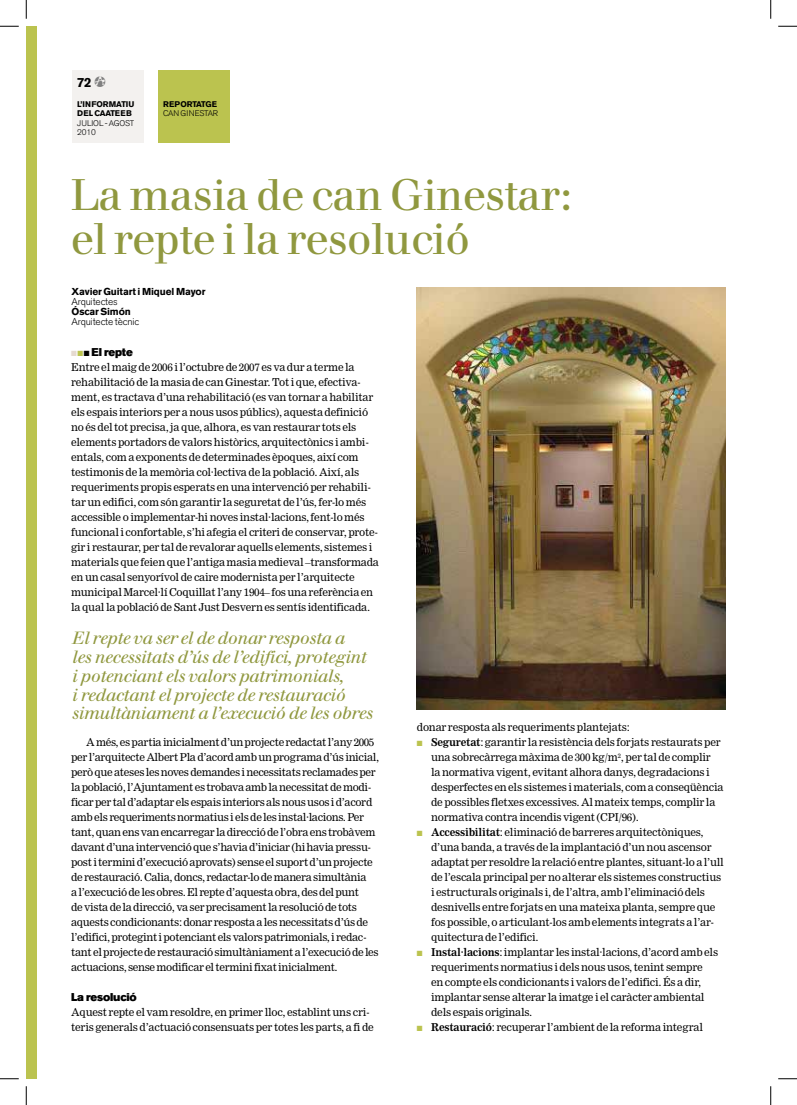
<style>
.page{position:relative;width:797px;height:1105px;background:#fff}
.page>*{position:absolute;margin:0;border:0;box-sizing:border-box;transform-origin:0 0}
.t1{font:43.75px/43.8px "Walbaum";letter-spacing:-.015em;color:#90983f}
.t2{font:italic 17.5px/18.8px "Walbaum";letter-spacing:-.015em;color:#90983f}
.t3{font:700 13.25px "Akzidenz Grotesk BE";color:#000}
.t4{font:11.25px "Akzidenz Grotesk BE Super";letter-spacing:-.015em;color:#000}
.t5{font:10.62px/15px "Clarion";letter-spacing:-.015em;color:#000}
.t6{font:700 10px "Akzidenz Grotesk BE";letter-spacing:-.015em;color:#000}
.t7{font:300 10px "Akzidenz Grotesk BE";letter-spacing:-.015em;color:#000}
.t8{font:700 8.12px/9.4px "Akzidenz Grotesk BE";letter-spacing:.005em;color:#000}
.t9{font:300 8.12px/9.4px "Akzidenz Grotesk BE";letter-spacing:-.005em;color:#000}
.t10{font:300 8.12px "Akzidenz Grotesk BE";letter-spacing:.03em;color:#000}
.s1{font-family:"CAAT";font-weight:400;color:#808080}
.s2{color:#e5dad0}
.s3{color:#bbc34f}
.s4{font-weight:700}
</style>
<div class="page">
<div style="left:158px;top:70px;width:71px;height:72px;background:#bbc34f"></div>
<div style="left:26px;top:26px;width:11px;height:1053px;background:#bbc34f"></div>
<div style="left:72px;top:70px;width:71px;height:72px;background:#f3f1ef"></div>
<img style="left:417px;top:288px;width:308px;height:421px">
<svg style="left:0;top:25px;width:19px;height:2px"></svg>
<svg style="left:778px;top:25px;width:19px;height:2px"></svg>
<svg style="left:0;top:1078px;width:19px;height:1px"></svg>
<svg style="left:778px;top:1078px;width:19px;height:1px"></svg>
<svg style="left:25px;top:0;width:2px;height:19px"></svg>
<svg style="left:25px;top:1086px;width:2px;height:19px"></svg>
<svg style="left:770px;top:0;width:1px;height:19px"></svg>
<svg style="left:770px;top:1086px;width:1px;height:19px"></svg>
<p class="t3" style="left:77px;top:75px;width:30px">72 <span class="s1">c</span></p>
<p class="t8" style="left:77px;top:99px;width:59px">L’informaTI U<br>DEL CAATEEB</p>
<p class="t9" style="left:77px;top:118px;width:58px">juliol - agost<br>2010</p>
<p class="t8" style="left:100px;top:109px;width:7px">A</p>
<p class="t9" style="left:77px;top:118px;width:13px">GENER</p>
<p class="t8" style="left:163px;top:99px;width:55px">REPORTATGE</p>
<p class="t10" style="left:163px;top:109px;width:57px">can Ginestar</p>
<h1 class="t1" style="left:71px;top:174px;width:502px">La masia de can Ginestar: el repte i la resolució</h1>
<p class="t6" style="left:72px;top:286px;width:135px">Xavier Guitart i Miquel Mayor</p>
<p class="t7" style="left:72px;top:296px;width:48px">Arquitectes</p>
<p class="t6" style="left:72px;top:306px;width:61px">Óscar Simón</p>
<p class="t7" style="left:72px;top:316px;width:69px">Arquitecte tècnic</p>
<p class="t4" style="left:71px;top:346px;width:63px"><span class="s2">■</span><span class="s3">■</span>■ El repte</p>
<p class="t5" style="left:71px;top:360px;width:309px">Entre el maig de 2006 i l’octubre de 2007 es va dur a terme la rehabilitació de la masia de can Ginestar. Tot i que, efectiva&shy;ment, es tractava d’una rehabilitació (es van tornar a habilitar els espais interiors per a nous usos públics), aquesta definició no és del tot precisa, ja que, alhora, es van restaurar tots els elements portadors de valors històrics, arquitectònics i ambi&shy;entals, com a exponents de determinades èpoques, així com testimonis de la memòria col·lectiva de la població. Així, als requeriments propis esperats en una intervenció per rehabili&shy;tar un edifici, com són garantir la seguretat de l’ús, fer-lo més accessible o implementar-hi noves instal·lacions, fent-lo més funcional i confortable, s’hi afegia el criteri de conservar, prote&shy;gir i restaurar, per tal de revalorar aquells elements, sistemes i materials que feien que l’antiga masia medieval –transformada en un casal senyorívol de caire modernista per l’arquitecte municipal Marcel·lí Coquillat l’any 1904– fos una referència en la qual la població de Sant Just Desvern es sentís identificada.</p>
<h2 class="t2" style="left:72px;top:629px;width:302px">El repte va ser el de donar resposta a<br>les necessitats d’ús de l’edifici, protegint i potenciant els valors patrimonials,<br>i redactant el projecte de restauració simultàniament a l’execució de les obres</h2>
<p class="t5" style="left:71px;top:735px;width:309px;text-indent:15px">A més, es partia inicialment d’un projecte redactat l’any 2005 per l’arquitecte Albert Pla d’acord amb un programa d’ús inicial, però que ateses les noves demandes i necessitats reclamades per la població, l’Ajuntament es trobava amb la necessitat de modi&shy;ficar per tal d’adaptar els espais interiors als nous usos i d’acord amb els requeriments normatius i els de les instal·lacions. Per tant, quan ens van encarregar la direcció de l’obra ens trobàvem davant d’una intervenció que s’havia d’iniciar (hi havia pressu&shy;post i termini d’execució aprovats) sense el suport d’un projecte de restauració. Calia, doncs, redactar-lo de manera simultània<br>a l’execució de les obres. El repte d’aquesta obra, des del punt<br>de vista de la direcció, va ser precisament la resolució de tots aquests condicionants: donar resposta a les necessitats d’ús de l’edifici, protegint i potenciant els valors patrimonials, i redac&shy;tant el projecte de restauració simultàniament a l’execució de les actuacions, sense modificar el termini fixat inicialment.</p>
<p class="t4" style="left:71px;top:991px;width:67px">La resolució</p>
<p class="t5" style="left:71px;top:1005px;width:304px">Aquest repte el vam resoldre, en primer lloc, establint uns cri&shy;teris generals d’actuació consensuats per totes les parts, a fi de</p>
<p class="t5" style="left:417px;top:720px;width:214px">donar resposta als requeriments plantejats:</p>
<p class="t5" style="left:431px;top:735px;width:294px;text-indent:-14px"><span class="s3">■</span> <span class="s4">Seguretat</span>: garantir la resistència dels forjats restaurats per una sobrecàrrega màxima de 300 kg/m<sup>2</sup>, per tal de complir<br>la normativa vigent, evitant alhora danys, degradacions i desperfectes en els sistemes i materials, com a conseqüència de possibles fletxes excessives. Al mateix temps, complir la normativa contra incendis vigent (CPI/96).</p>
<p class="t5" style="left:431px;top:825px;width:294px;text-indent:-14px"><span class="s3">■</span> <span class="s4">Accessibilitat</span>: eliminació de barreres arquitectòniques, d’una banda, a través de la implantació d’un nou ascensor adaptat per resoldre la relació entre plantes, situant-lo a l’ull de l’escala principal per no alterar els sistemes constructius i estructurals originals i, de l’altra, amb l’eliminació dels desnivells entre forjats en una mateixa planta, sempre que fos possible, o articulant-los amb elements integrats a l’ar&shy;quitectura de l’edifici.</p>
<p class="t5" style="left:431px;top:945px;width:288px;text-indent:-14px"><span class="s3">■</span> <span class="s4">Instal·lacions</span>: implantar les instal·lacions, d’acord amb els requeriments normatius i dels nous usos, tenint sempre<br>en compte els condicionants i valors de l’edifici. És a dir, implantar sense alterar la imatge i el caràcter ambiental dels espais originals.</p>
<p class="t5" style="left:417px;top:1020px;width:287px"><span class="s3">■</span> <span class="s4">Restauració</span>: recuperar l’ambient de la reforma integral</p>
</div>
